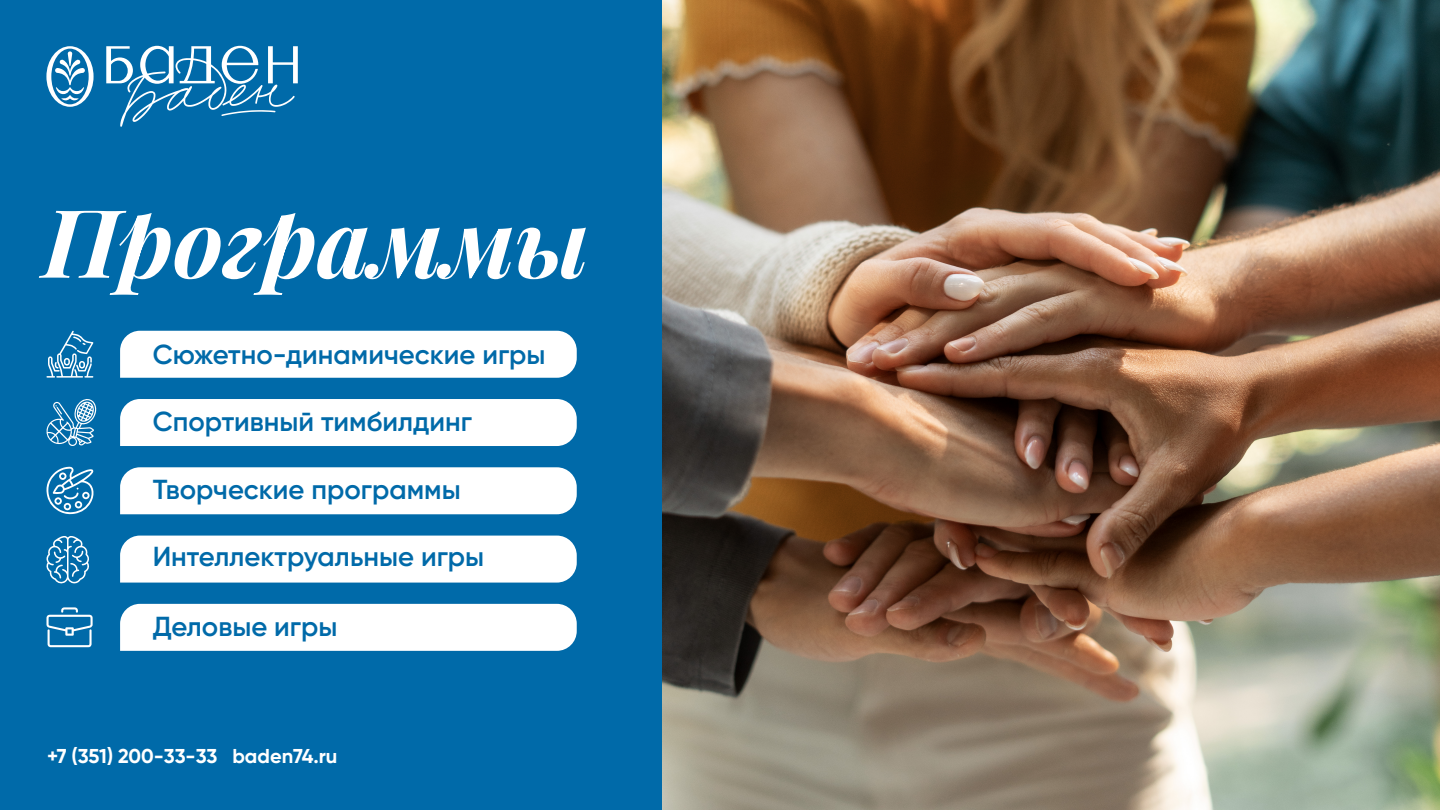
<style>
.page{position:relative;width:1440px;height:810px;background:#006aa9}
.page>*{position:absolute;margin:0;border:0;box-sizing:border-box;transform-origin:0 0}
.t1{font:italic 94.65px "Playfair Display";color:#fff}
.t2{font:600 27.53px "Gilroy";color:#006aa9}
.t3{font:700 20.02px "Gilroy";letter-spacing:-.005em;color:#fff}
</style>
<div class="page">
<img style="left:662px;top:0;width:778px;height:809px">
<svg style="left:46px;top:46px;width:48px;height:61px"></svg>
<svg style="left:106px;top:46px;width:192px;height:81px"></svg>
<div style="left:120px;top:331px;width:457px;height:47px;background:#fff"></div>
<div style="left:120px;top:399px;width:457px;height:47px;background:#fff"></div>
<div style="left:120px;top:467px;width:457px;height:47px;background:#fff"></div>
<div style="left:120px;top:536px;width:457px;height:47px;background:#fff"></div>
<div style="left:120px;top:604px;width:457px;height:47px;background:#fff"></div>
<svg style="left:46px;top:399px;width:51px;height:47px"></svg>
<svg style="left:46px;top:331px;width:48px;height:47px"></svg>
<svg style="left:46px;top:467px;width:48px;height:48px"></svg>
<svg style="left:46px;top:536px;width:43px;height:48px"></svg>
<svg style="left:46px;top:607px;width:47px;height:40px"></svg>
<h1 class="t1" style="left:43px;top:169px;width:547px">Программы</h1>
<p class="t2" style="left:153px;top:337px;width:394px">Сюжетно-динамические игры</p>
<p class="t2" style="left:153px;top:405px;width:321px">Спортивный тимбилдинг</p>
<p class="t2" style="left:153px;top:472px;width:310px">Творческие программы</p>
<p class="t2" style="left:153px;top:540px;width:333px">Интеллектруальные игры</p>
<p class="t2" style="left:153px;top:610px;width:186px">Деловые игры</p>
<p class="t3" style="left:47px;top:744px;width:292px">+7 (351) 200-33-33 baden74.ru</p>
</div>
